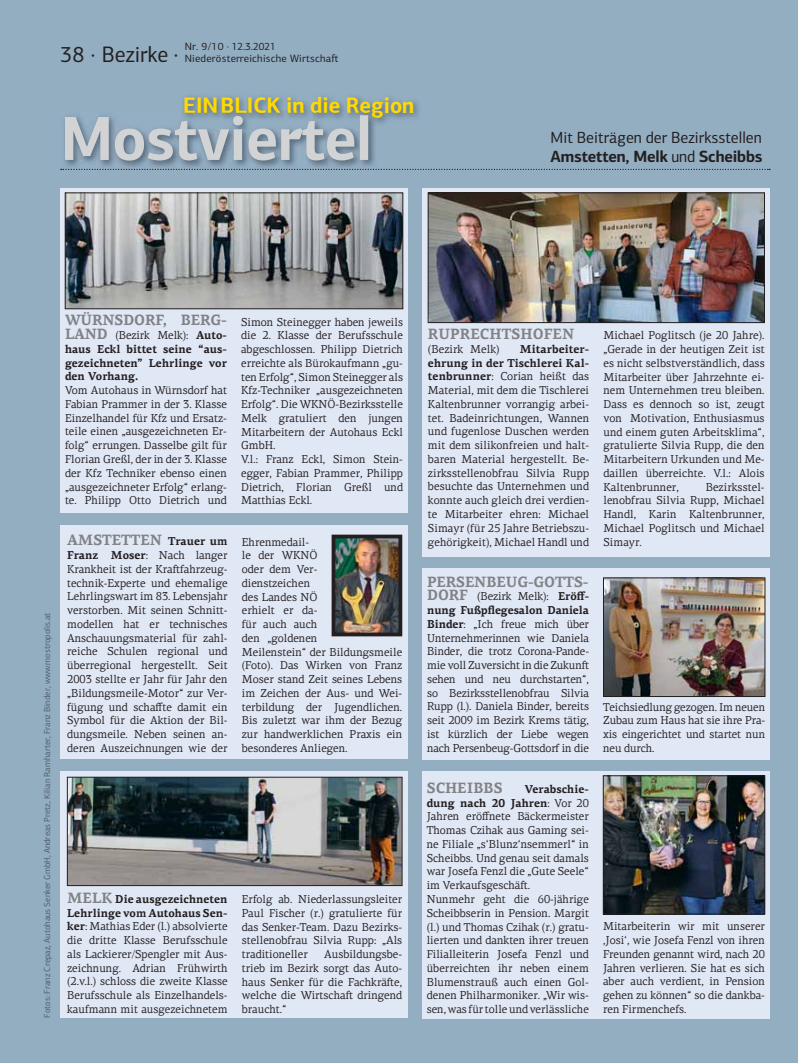
<style>
.page{position:relative;width:798px;height:1063px;background:#fff}
.page>*{position:absolute;margin:0;border:0;box-sizing:border-box;transform-origin:0 0}
.t1{font:700 62.5px "PF Centro Sans Pro";color:#d1d3d4;scale:.94 1}
.t2{font:700 22.5px "PF Centro Sans Pro";color:#ffd900;scale:.94 1}
.t3{font:22.5px "PF Centro Sans Pro";color:#231f20;scale:.96 1}
.t4{font:16.25px/19.5px "PF Centro Sans Pro";color:#231f20;scale:.96 1}
.t5{font:700 15px "PF Centro Serif Pro";color:#808285;scale:.96 1}
.t6{font:11.5px/13.8px "PF Centro Serif Pro";color:#231f20;text-align:justify;scale:.96 1}
.t7{font:700 11.5px/13.8px "PF Centro Serif Pro";color:#231f20;text-align:justify;scale:.96 1}
.t8{font:10.62px/11.9px "PF Centro Sans Pro";color:#231f20}
.t9{font:8.75px "PF Centro Sans Pro";color:#4e5f6c}
.s1{font-weight:700}
.s2{font-size:15px;color:#808285}
.s3{font-weight:400}
.s4{font-size:11.5px;color:#231f20}
.s5{font-weight:700;font-size:15px;color:#808285}
</style>
<div class="page">
<div style="left:0;top:0;width:797px;height:1063px;background:#93adc1"></div>
<div style="left:422px;top:568px;width:347px;height:191px;background:#e0e7f5"></div>
<div style="left:422px;top:188px;width:347px;height:368px;background:#e0e7f5"></div>
<div style="left:422px;top:771px;width:347px;height:248px;background:#e0e7f5"></div>
<div style="left:60px;top:188px;width:347px;height:325px;background:#e0e7f5"></div>
<img style="left:183px;top:96px;width:236px;height:28px">
<img style="left:185px;top:97px;width:31px;height:15px">
<img style="left:222px;top:97px;width:191px;height:21px">
<img style="left:61px;top:116px;width:314px;height:53px">
<img style="left:181px;top:112px;width:195px;height:14px">
<img style="left:222px;top:112px;width:154px;height:6px">
<svg style="left:61px;top:169px;width:708px;height:1px"></svg>
<img style="left:605px;top:580px;width:157px;height:115px">
<div style="left:603px;top:578px;width:161px;height:119px;border:1px solid #231f20"></div>
<img style="left:67px;top:195px;width:334px;height:112px">
<div style="left:65px;top:193px;width:338px;height:116px;border:1px solid #231f20"></div>
<img style="left:605px;top:778px;width:157px;height:134px">
<div style="left:603px;top:776px;width:161px;height:138px;border:1px solid #231f20"></div>
<img style="left:430px;top:195px;width:332px;height:126px">
<div style="left:428px;top:193px;width:336px;height:130px;border:1px solid #231f20"></div>
<div style="left:60px;top:771px;width:347px;height:247px;background:#e0e7f5"></div>
<img style="left:69px;top:779px;width:331px;height:105px">
<div style="left:67px;top:777px;width:335px;height:109px;border:1px solid #231f20"></div>
<div style="left:60px;top:526px;width:347px;height:233px;background:#e0e7f5"></div>
<img style="left:336px;top:540px;width:61px;height:91px">
<div style="left:331px;top:535px;width:71px;height:101px;border:4px solid #231f20"></div>
<h2 class="t3" style="left:60px;top:46px;width:124px">38 · Bezirke ·</h2>
<p class="t8" style="left:185px;top:42px;width:155px">Nr. 9/10 · 12.3.2021<br>Niederösterreichische Wirtscha-</p>
<h2 class="t2" style="left:183px;top:97px;width:247px">EIN BLICK in die Region</h2>
<h1 class="t1" style="left:61px;top:115px;width:332px">Mostviertel</h1>
<h3 class="t4" style="left:550px;top:129px;width:222px">Mit Beiträgen der Bezirksstellen<br><span class="s1">Amstetten, Melk</span> und <span class="s1">Scheibbs</span></h3>
<p class="t9" style="left:44px;top:1018px;width:407px;rotate:-90deg">Fotos: Franz Crepaz, Autohaus Senker GmbH, Andreas Pretz, Kilian Ramharter, Franz Binder, www.mostropolis.at</p>
<h3 class="t5" style="left:65px;top:315px;width:170px">WÜRNSDORF, BERG-</h3>
<p class="t7" style="left:65px;top:330px;width:170px"><span class="s2">LAND</span> <span class="s3">(Bezirk Melk):</span> Auto&shy;haus Eckl bittet seine “aus&shy;gezeichneten” Lehrlinge vor den Vorhang.</p>
<p class="t6" style="left:65px;top:385px;width:170px">Vom Autohaus in Würnsdorf hat Fabian Prammer in der 3. Klasse Einzelhandel für Kfz und Ersatz&shy;teile einen „ausgezeichneten Er&shy;folg“ errungen. Dasselbe gilt für Florian Greßl, der in der 3. Klasse der Kfz Techniker ebenso einen „ausgezeichneter Erfolg“ erlang&shy;te. Philipp Otto Dietrich und</p>
<h3 class="t5" style="left:67px;top:535px;width:168px">AMSTETTEN <span class="s4">Trauer um</span></h3>
<p class="t6" style="left:67px;top:550px;width:169px"><span class="s1">Franz Moser</span>: Nach langer Krankheit ist der Kra-fahrzeug&shy;technik-Experte und ehemalige Lehrlingswart im 83. Lebensjahr verstorben. Mit seinen Schnitt&shy;modellen hat er technisches Anschauungsmaterial für zahl&shy;reiche Schulen regional und überregional hergestellt. Seit 2003 stellte er Jahr für Jahr den „Bildungsmeile-Motor“ zur Ver&shy;fügung und schaffte damit ein Symbol für die Aktion der Bil&shy;dungsmeile. Neben seinen an&shy;deren Auszeichnungen wie der</p>
<p class="t6" style="left:241px;top:316px;width:170px;text-align:left">Simon Steinegger haben jeweils die 2. Klasse der Berufsschule abgeschlossen. Philipp Dietrich erreichte als Bürokaufmann „gu&shy;ten Erfolg“, Simon Steinegger als<br>Kfz-Techniker „ausgezeichneten<br>Erfolg“. Die WKNÖ-Bezirksstelle<br>Melk gratuliert den jungen<br>Mitarbeitern der Autohaus Eckl<br>GmbH.<br>V.l.: Franz Eckl, Simon Stein&shy;egger, Fabian Prammer, Philipp<br>Dietrich, Florian Greßl und<br>Matthias Eckl.</p>
<p class="t6" style="left:242px;top:536px;width:169px;text-align:left">Ehrenmedail-<br>le der WKNÖ<br>oder dem Ver-<br>dienstzeichen<br>des Landes NÖ<br>erhielt er da-<br>für auch auch<br>den „goldenen<br>Meilenstein“ der Bildungsmeile (Foto). Das Wirken von Franz<br>Moser stand Zeit seines Lebens im Zeichen der Aus- und Wei&shy;terbildung der Jugendlichen.<br>Bis zuletzt war ihm der Bezug zur handwerklichen Praxis ein besonderes Anliegen.</p>
<p class="t6" style="left:67px;top:893px;width:169px"><span class="s5">MELK</span> <span class="s1">Die ausgezeichneten Lehrlinge vom Autohaus Sen&shy;ker</span>: Mathias Eder (l.) absolvierte die dritte Klasse Berufsschule als Lackierer/Spengler mit Aus&shy;zeichnung. Adrian Frühwirth (2.v.l.) schloss die zweite Klasse Berufsschule als Einzelhandels&shy;kaufmann mit ausgezeichnetem</p>
<p class="t6" style="left:242px;top:893px;width:169px">Erfolg ab. Niederlassungsleiter Paul Fischer (r.) gratulierte für das Senker-Team. Dazu Bezirks&shy;stellenobfrau Silvia Rupp: „Als traditioneller</p>
<p class="t6" style="left:242px;top:948px;width:169px;text-indent:82px">Ausbildungsbe&shy;trieb im Bezirk sorgt das Auto&shy;haus Senker für die Fachkrä-e, welche die Wirtscha- dringend braucht.“</p>
<h3 class="t5" style="left:428px;top:329px;width:154px">RUPRECHTSHOFEN</h3>
<p class="t6" style="left:428px;top:343px;width:76px">(Bezirk Melk)</p>
<p class="t6" style="left:428px;top:343px;width:169px;text-indent:92px"><span class="s1">Mitarbeiter&shy;ehrung in der Tischlerei Kal&shy;tenbrunner</span>: Corian heißt das Material, mit dem die Tischlerei Kaltenbrunner vorrangig arbei&shy;tet. Badeinrichtungen, Wannen und fugenlose Duschen werden mit dem silikonfreien und halt&shy;baren Material hergestellt. Be&shy;zirksstellenobfrau Silvia Rupp besuchte das Unternehmen und konnte auch gleich drei verdien&shy;te Mitarbeiter ehren: Michael Simayr (für 25 Jahre Betriebszu&shy;gehörigkeit), Michael Handl und</p>
<h3 class="t5" style="left:427px;top:576px;width:169px">PERSENBEUG-GOTTS-</h3>
<p class="t6" style="left:427px;top:591px;width:170px"><span class="s5">DORF</span> (Bezirk Melk): <span class="s1">Eröff&shy;nung Fußpflegesalon Daniela Binder</span>: „Ich freue mich über Unternehmerinnen wie Daniela Binder, die trotz Corona-Pande&shy;mie voll Zuversicht in die Zukun&shy;sehen und neu durchstarten“, so Bezirksstellenobfrau Silvia Rupp (l.). Daniela Binder, bereits seit 2009 im Bezirk Krems tätig, ist kürzlich der Liebe wegen nach Persenbeug-Gottsdorf in die</p>
<h3 class="t5" style="left:426px;top:782px;width:80px">SCHEIBBS</h3>
<p class="t6" style="left:426px;top:783px;width:170px;text-align:left;text-indent:98px"><span class="s1">Verabschie&shy;dung nach 20 Jahren</span>: Vor 20<br>Jahren eröffnete Bäckermeister<br>Thomas Czihak aus Gaming sei&shy;ne Filiale „s‘Blunz‘nsemmerl“ in<br>Scheibbs. Und genau seit damals war Josefa Fenzl die „Gute Seele“ im Verkaufsgeschä-.<br>Nunmehr geht die 60-jährige<br>Scheibbserin in Pension. Margit (l.) und Thomas Czihak (r.) gratu&shy;lierten und dankten ihrer treuen<br>Filialleiterin Josefa Fenzl und überreichten ihr neben einem<br>Blumenstrauß auch einen Gol&shy;denen Philharmoniker. „Wir wis&shy;sen, was für tolle und verlässliche</p>
<p class="t6" style="left:603px;top:330px;width:169px">Michael Poglitsch (je 20 Jahre). „Gerade in der heutigen Zeit ist es nicht selbstverständlich, dass Mitarbeiter über Jahrzehnte ei&shy;nem Unternehmen treu bleiben.<br>Dass es dennoch so ist, zeugt von Motivation, Enthusiasmus und einem guten Arbeitsklima“, gratulierte Silvia Rupp, die den Mitarbeitern Urkunden und Me&shy;daillen überreichte. V.l.: Alois Kaltenbrunner,</p>
<p class="t6" style="left:603px;top:481px;width:169px;text-indent:102px">Bezirksstel&shy;lenobfrau Silvia Rupp, Michael Handl, Karin Kaltenbrunner, Michael Poglitsch und Michael Simayr.</p>
<p class="t6" style="left:603px;top:701px;width:170px">Teichsiedlung gezogen. Im neuen Zubau zum Haus hat sie ihre Pra&shy;xis eingerichtet und startet nun neu durch.</p>
<p class="t6" style="left:603px;top:921px;width:170px">Mitarbeiterin wir mit unserer ‚Josi‘, wie Josefa Fenzl von ihren Freunden genannt wird, nach 20<br>Jahren verlieren. Sie hat es sich aber auch verdient, in Pension gehen zu können“ so die dankba&shy;ren Firmenchefs.</p>
</div>
